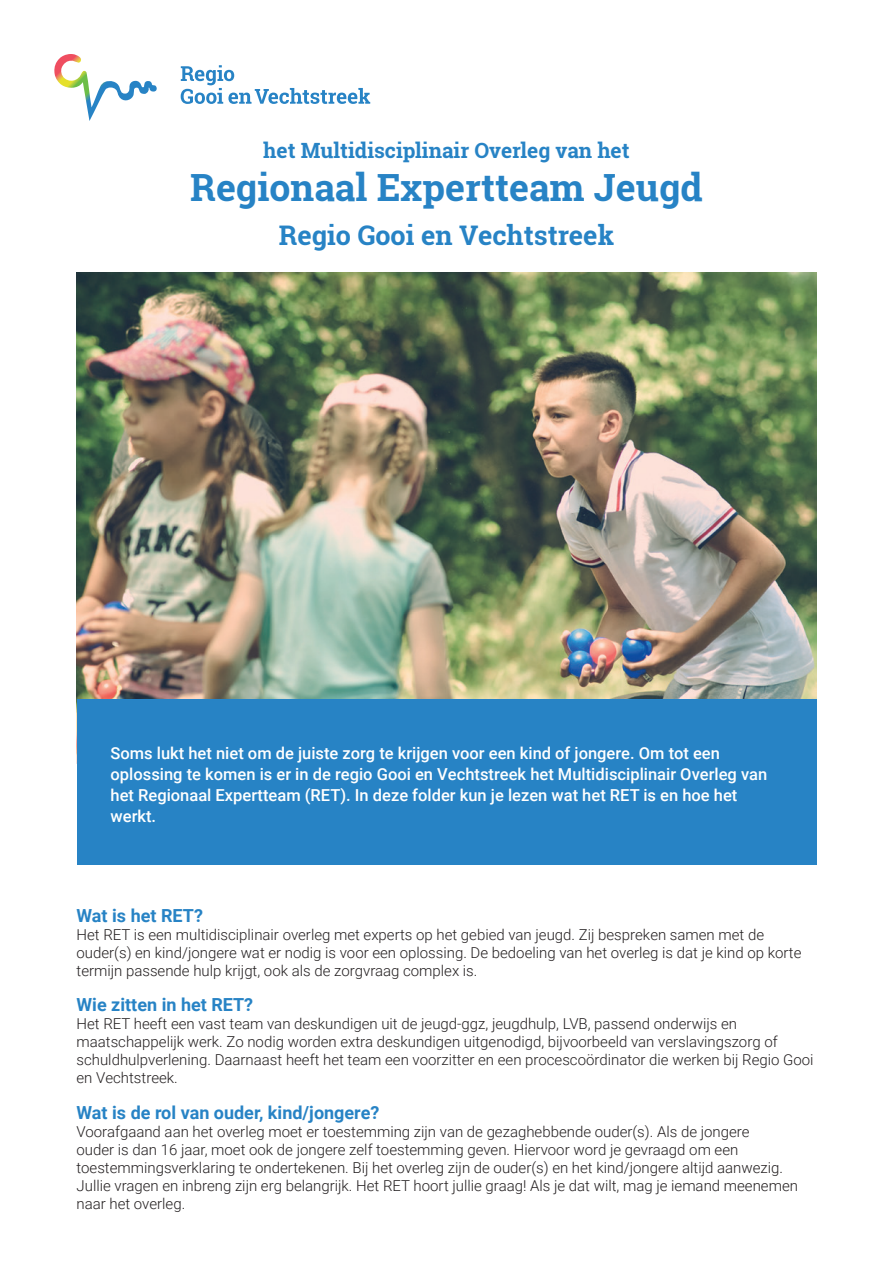
<style>
.page{position:relative;width:893px;height:1263px;background:#fff}
.page>*{position:absolute;margin:0;border:0;box-sizing:border-box;transform-origin:0 0}
.t1{font:700 37.5px "Roboto Slab";color:#2783c5}
.t2{font:700 27px "Roboto Slab";color:#2783c5}
.t3{font:700 21px "Roboto Slab";color:#2783c5}
.t4{font:700 18px "Roboto";color:#2783c5}
.t5{font:500 16.5px/21px "Roboto";color:#fff}
.t6{font:300 15px/18px "Roboto";color:#231f20}
</style>
<div class="page">
<svg style="left:181px;top:65px;width:189px;height:39px"></svg>
<svg style="left:54px;top:54px;width:103px;height:67px"></svg>
<img style="left:77px;top:272px;width:739px;height:427px">
<div style="left:77px;top:699px;width:739px;height:166px;background:#2783c5"></div>
<h3 class="t3" style="left:263px;top:136px;width:368px">het Multidisciplinair Overleg van het</h3>
<h1 class="t1" style="left:190px;top:162px;width:514px">Regionaal Expertteam Jeugd</h1>
<h2 class="t2" style="left:279px;top:216px;width:337px">Regio Gooi en Vechtstreek</h2>
<p class="t5" style="left:111px;top:742px;width:658px">Soms lukt het niet om de juiste zorg te krijgen voor een kind of jongere. Om tot een oplossing te komen is er in de regio Gooi en Vechtstreek het Multidisciplinair Overleg van het Regionaal Expertteam (RET). In deze folder kun je lezen wat het RET is en hoe het werkt.</p>
<p class="t4" style="left:77px;top:903px;width:128px">Wat is het RET?</p>
<p class="t6" style="left:77px;top:925px;width:726px">Het RET is een multidisciplinair overleg met experts op het gebied van jeugd. Zij bespreken samen met de ouder(s) en kind/jongere wat er nodig is voor een oplossing. De bedoeling van het overleg is dat je kind op korte termijn passende hulp krijgt, ook als de zorgvraag complex is.</p>
<p class="t4" style="left:77px;top:992px;width:178px">Wie zitten in het RET?</p>
<p class="t6" style="left:77px;top:1014px;width:739px">Het RET heeft een vast team van deskundigen uit de jeugd-ggz, jeugdhulp, LVB, passend onderwijs en maatschappelijk werk. Zo nodig worden extra deskundigen uitgenodigd, bijvoorbeeld van verslavingszorg of schuldhulpverlening. Daarnaast heeft het team een voorzitter en een procescoördinator die werken bij Regio Gooi en Vechtstreek.</p>
<p class="t4" style="left:77px;top:1100px;width:304px">Wat is de rol van ouder, kind/jongere?</p>
<p class="t6" style="left:77px;top:1122px;width:723px">Voorafgaand aan het overleg moet er toestemming zijn van de gezaghebbende ouder(s). Als de jongere<br>ouder is dan 16 jaar, moet ook de jongere zelf toestemming geven. Hiervoor word je gevraagd om een toestemmingsverklaring te ondertekenen. Bij het overleg zijn de ouder(s) en het kind/jongere altijd aanwezig.<br>Jullie vragen en inbreng zijn erg belangrijk. Het RET hoort jullie graag! Als je dat wilt, mag je iemand meenemen naar het overleg.</p>
</div>
